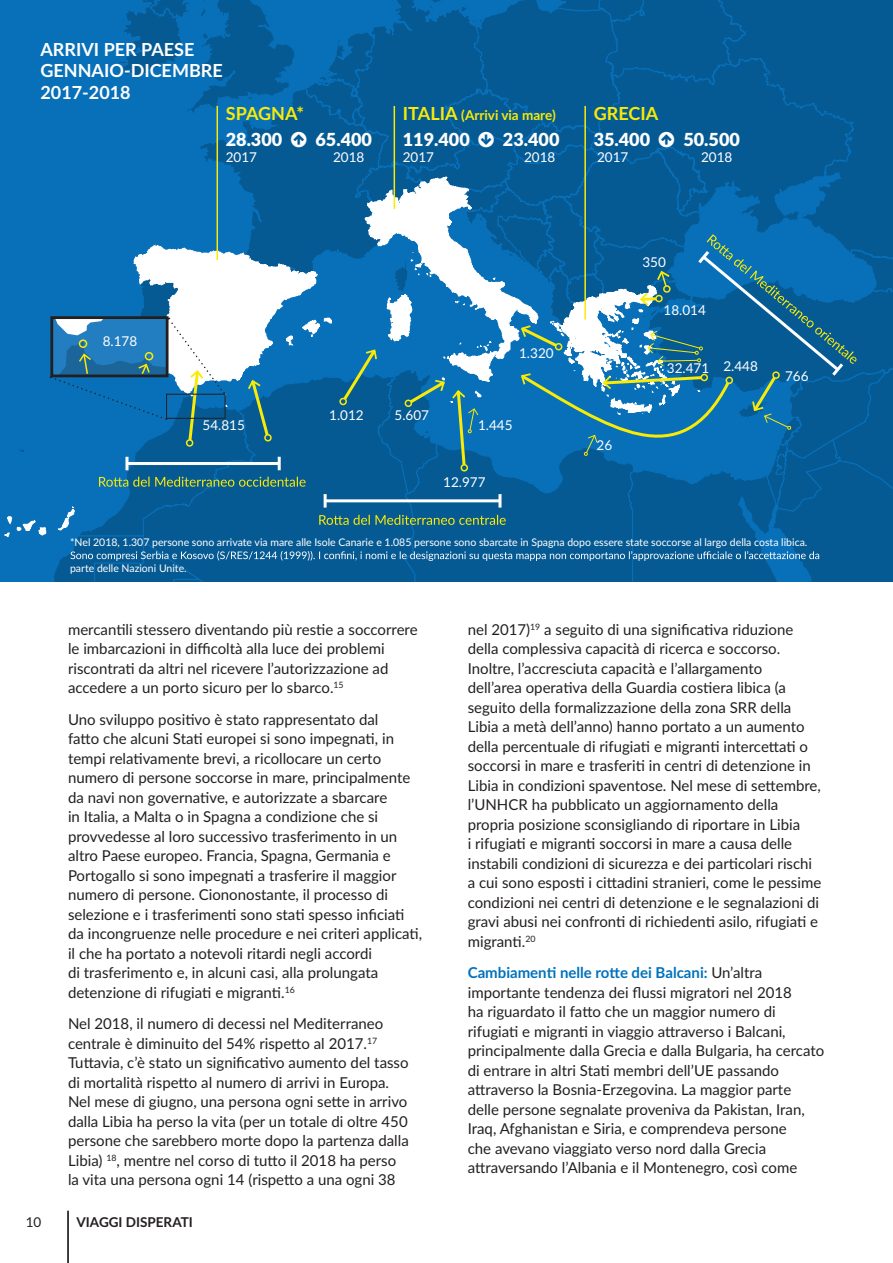
<style>
.page{position:relative;width:893px;height:1263px;background:#fff}
.page>*{position:absolute;margin:0;border:0;box-sizing:border-box;transform-origin:0 0}
.t1{font:700 18px/21.1px "Lato";color:#fff}
.t2{font:900 18px "Lato";color:#fff}
.t3{font:700 18px "Lato";color:#f9eb06}
.t4{font:15px/19.5px "Lato";color:#231f20}
.t5{font:13.5px "Lato";color:#fff}
.t6{font:700 13.5px "Lato";color:#f9eb06}
.t7{font:700 13.5px "Lato";color:#231f20}
.t8{font:13.5px "Lato";color:#231f20}
.Fig_2{font:10.5px "Lato";color:#fff}
.s1{font-size:18px}
.s2{font-weight:700;color:#0072bc}
</style>
<div class="page">
<div style="left:5px;top:244px;width:13px;height:293px;background:#0870b9"></div>
<hr style="left:67px;top:1211px;width:2px;height:52px;background:#000">
<svg style="left:18px;top:0;width:875px;height:582px;background:#1a6ea7"></svg>
<p class="t1" style="left:40px;top:39px;width:184px">ARRIVI PER PAESE<br>GENNAIO-DICEMBRE<br>2017-2018</p>
<p class="t3" style="left:226px;top:100px;width:80px">SPAGNA*</p>
<p class="t6" style="left:403px;top:105px;width:154px"><span class="s1">ITALIA</span> (Arrivi via mare)</p>
<p class="t3" style="left:594px;top:100px;width:66px">GRECIA</p>
<p class="t5" style="left:103px;top:332px;width:36px">8.178</p>
<p class="t2" style="left:226px;top:126px;width:58px">28.300</p>
<p class="t2" style="left:315px;top:126px;width:58px">65.400</p>
<p class="t5" style="left:226px;top:148px;width:33px">2017</p>
<p class="t5" style="left:333px;top:148px;width:33px">2018</p>
<p class="t2" style="left:403px;top:126px;width:68px">119.400</p>
<p class="t2" style="left:503px;top:126px;width:58px">23.400</p>
<p class="t5" style="left:403px;top:148px;width:33px">2017</p>
<p class="t5" style="left:524px;top:148px;width:33px">2018</p>
<p class="t2" style="left:594px;top:126px;width:58px">35.400</p>
<p class="t2" style="left:683px;top:126px;width:58px">50.500</p>
<p class="t5" style="left:597px;top:148px;width:33px">2017</p>
<p class="t5" style="left:701px;top:148px;width:33px">2018</p>
<p class="t5" style="left:202px;top:416px;width:44px">54.815</p>
<p class="t5" style="left:519px;top:344px;width:36px">1.320</p>
<p class="t5" style="left:329px;top:406px;width:36px">1.012</p>
<p class="t5" style="left:395px;top:406px;width:36px">5.607</p>
<p class="t5" style="left:478px;top:415px;width:36px">1.445</p>
<p class="t5" style="left:443px;top:472px;width:44px">12.977</p>
<p class="t5" style="left:597px;top:435px;width:17px">26</p>
<p class="t5" style="left:642px;top:252px;width:25px">350</p>
<p class="t5" style="left:664px;top:301px;width:44px">18.014</p>
<p class="t5" style="left:667px;top:358px;width:44px">32.471</p>
<p class="t5" style="left:723px;top:356px;width:36px">2.448</p>
<p class="t5" style="left:785px;top:366px;width:25px">766</p>
<p class="Fig_2" style="left:70px;top:535px;width:739px">*Nel 2018, 1.307 persone sono arrivate via mare alle Isole Canarie e 1.085 persone sono sbarcate in Spagna dopo essere state soccorse al largo della costa libica.</p>
<p class="Fig_2" style="left:70px;top:560px;width:118px">parte delle Nazioni Unite.</p>
<p class="t4" style="left:68px;top:619px;width:351px">mercantili stessero diventando più restie a soccorrere le imbarcazioni in difficoltà alla luce dei problemi riscontrati da altri nel ricevere l’autorizzazione ad accedere a un porto sicuro per lo sbarco.<sup>15</sup></p>
<p class="t4" style="left:68px;top:709px;width:356px">Uno sviluppo positivo è stato rappresentato dal<br>fatto che alcuni Stati europei si sono impegnati, in tempi relativamente brevi, a ricollocare un certo numero di persone soccorse in mare, principalmente da navi non governative, e autorizzate a sbarcare<br>in Italia, a Malta o in Spagna a condizione che si provvedesse al loro successivo trasferimento in un altro Paese europeo. Francia, Spagna, Germania e Portogallo si sono impegnati a trasferire il maggior numero di persone. Ciononostante, il processo di selezione e i trasferimenti sono stati spesso inficiati da incongruenze nelle procedure e nei criteri applicati, il che ha portato a notevoli ritardi negli accordi<br>di trasferimento e, in alcuni casi, alla prolungata detenzione di rifugiati e migranti.<sup>16</sup></p>
<p class="t4" style="left:68px;top:1013px;width:342px">Nel 2018, il numero di decessi nel Mediterraneo centrale è diminuito del 54% rispetto al 2017.<sup>17<br></sup>Tuttavia, c’è stato un significativo aumento del tasso di mortalità rispetto al numero di arrivi in Europa.<br>Nel mese di giugno, una persona ogni sette in arrivo dalla Libia ha perso la vita (per un totale di oltre 450 persone che sarebbero morte dopo la partenza dalla Libia) <sup>18</sup>, mentre nel corso di tutto il 2018 ha perso la vita una persona ogni 14 (rispetto a una ogni 38</p>
<p class="t8" style="left:26px;top:1212px;width:17px">10</p>
<p class="t7" style="left:77px;top:1212px;width:118px">VIAGGI DISPERATI</p>
<p class="t4" style="left:468px;top:619px;width:355px">nel 2017)<sup>19</sup> a seguito di una significativa riduzione della complessiva capacità di ricerca e soccorso.<br>Inoltre, l’accresciuta capacità e l’allargamento<br>dell’area operativa della Guardia costiera libica (a seguito della formalizzazione della zona SRR della Libia a metà dell’anno) hanno portato a un aumento della percentuale di rifugiati e migranti intercettati o soccorsi in mare e trasferiti in centri di detenzione in Libia in condizioni spaventose. Nel mese di settembre, l’UNHCR ha pubblicato un aggiornamento della propria posizione sconsigliando di riportare in Libia<br>i rifugiati e migranti soccorsi in mare a causa delle instabili condizioni di sicurezza e dei particolari rischi a cui sono esposti i cittadini stranieri, come le pessime condizioni nei centri di detenzione e le segnalazioni di gravi abusi nei confronti di richiedenti asilo, rifugiati e migranti.<sup>20</sup></p>
<p class="t4" style="left:468px;top:962px;width:358px"><span class="s2">Cambiamenti nelle rotte dei Balcani:</span> Un’altra importante tendenza dei flussi migratori nel 2018<br>ha riguardato il fatto che un maggior numero di rifugiati e migranti in viaggio attraverso i Balcani, principalmente dalla Grecia e dalla Bulgaria, ha cercato di entrare in altri Stati membri dell’UE passando attraverso la Bosnia-Erzegovina. La maggior parte delle persone segnalate proveniva da Pakistan, Iran, Iraq, Afghanistan e Siria, e comprendeva persone<br>che avevano viaggiato verso nord dalla Grecia attraversando l’Albania e il Montenegro, così come</p>
</div>
